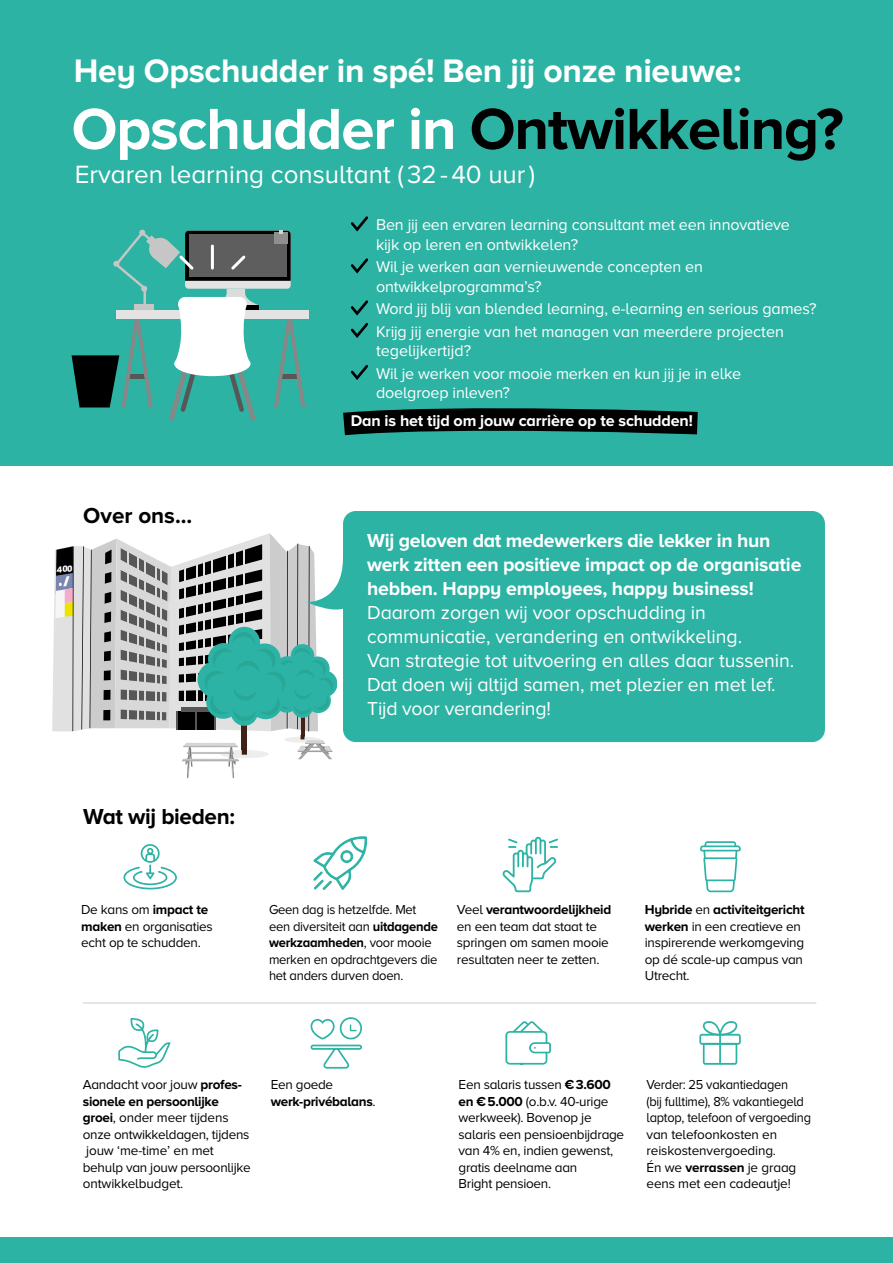
<style>
.page{position:relative;width:893px;height:1263px;background:#fff}
.page>*{position:absolute;margin:0;border:0;box-sizing:border-box;transform-origin:0 0}
.t1{font:700 60px "Proxima Nova A";letter-spacing:-.02em;color:#000}
.t2{font:700 33.75px "Proxima Nova A";letter-spacing:-.01em;color:#fff}
.t3{font:25.95px "Proxima Nova A";color:#fff}
.t4{font:700 22.5px "Proxima Nova A";letter-spacing:-.015em;color:#000}
.t5{font:19.5px/24px "Proxima Nova A";letter-spacing:-.005em;color:#fff}
.t6{font:700 19.5px/24px "Proxima Nova A";letter-spacing:-.015em;color:#fff}
.t7{font:16.05px/19.5px "Proxima Nova A";letter-spacing:-.01em;color:#fff}
.t8{font:700 16.05px "Proxima Nova A";letter-spacing:-.01em;color:#fff}
.t9{font:13.5px/16.5px "Proxima Nova A";letter-spacing:-.02em;color:#000}
.t10{font:13.5px/16.5px "Proxima Nova A";letter-spacing:-.02em;color:#000;scale:.95 1}
.t11{font:13.5px/16.5px "Proxima Nova A";letter-spacing:-.02em;color:#000;scale:.96 1}
.t12{font:700 13.5px/16.5px "Proxima Nova A";letter-spacing:-.02em;color:#000}
.s1{color:#fff}
.s2{font-weight:700}
.s3{font-weight:400}
</style>
<div class="page">
<img style="left:231px;top:767px;width:2px;height:11px">
<img style="left:188px;top:767px;width:2px;height:11px">
<div style="left:0;top:0;width:893px;height:466px;background:#2cb3a4"></div>
<div style="left:0;top:1237px;width:893px;height:26px;background:#2cb3a4"></div>
<div style="left:116px;top:310px;width:193px;height:8px;background:#e3e3e3"></div>
<svg style="left:72px;top:229px;width:233px;height:192px"></svg>
<svg style="left:502px;top:837px;width:56px;height:55px"></svg>
<svg style="left:699px;top:1021px;width:42px;height:44px"></svg>
<hr style="left:719px;top:1034px;width:2px;height:31px;background:#2cb3a4">
<svg style="left:313px;top:836px;width:54px;height:54px"></svg>
<svg style="left:505px;top:1021px;width:46px;height:43px"></svg>
<svg style="left:700px;top:841px;width:41px;height:51px"></svg>
<svg style="left:310px;top:1017px;width:52px;height:52px"></svg>
<svg style="left:123px;top:844px;width:54px;height:45px"></svg>
<svg style="left:118px;top:1018px;width:52px;height:50px"></svg>
<hr style="left:83px;top:1002px;width:733px;height:2px;background:#dcdcdc">
<div style="left:343px;top:511px;width:482px;height:231px;background:#2cb3a4;border-radius:13px"></div>
<svg style="left:343px;top:408px;width:355px;height:28px"></svg>
<svg style="left:350px;top:216px;width:19px;height:16px"></svg>
<svg style="left:350px;top:258px;width:19px;height:16px"></svg>
<svg style="left:350px;top:300px;width:19px;height:38px"></svg>
<svg style="left:351px;top:365px;width:17px;height:15px"></svg>
<svg style="left:52px;top:533px;width:325px;height:234px"></svg>
<h2 class="t2" style="left:74px;top:52px;width:669px">Hey Opschudder in spé! Ben jij onze nieuwe:</h2>
<h1 class="t1" style="left:72px;top:95px;width:774px"><span class="s1">Opschudder in</span> Ontwikkeling?</h1>
<h3 class="t3" style="left:75px;top:159px;width:462px">Ervaren learning consultant (32-40 uur)</h3>
<h3 class="t4" style="left:83px;top:502px;width:111px">Over ons...</h3>
<h3 class="t4" style="left:83px;top:804px;width:153px">Wat wij bieden:</h3>
<p class="t7" style="left:376px;top:215px;width:415px">Ben jij een ervaren learning consultant met een innovatieve kijk op leren en ontwikkelen?</p>
<p class="t7" style="left:376px;top:257px;width:328px">Wil je werken aan vernieuwende concepten en ontwikkelprogramma’s?</p>
<p class="t7" style="left:376px;top:297px;width:442px;line-height:22.5px">Word jij blij van blended learning, e-learning en serious games?<br>Krijg jij energie van het managen van meerdere projecten</p>
<p class="t7" style="left:376px;top:339px;width:367px;line-height:22.5px">tegelijkertijd?<br>Wil je werken voor mooie merken en kun jij je in elke</p>
<p class="t7" style="left:376px;top:383px;width:136px">doelgroep inleven?</p>
<p class="t8" style="left:351px;top:412px;width:343px">Dan is het tijd om jouw carrière op te schudden!</p>
<h3 class="t6" style="left:367px;top:528px;width:436px">Wij geloven dat medewerkers die lekker in hun werk zitten een positieve impact op de organisatie hebben. Happy employees, happy business!</h3>
<h3 class="t5" style="left:367px;top:601px;width:429px">Daarom zorgen wij voor opschudding in communicatie, verandering en ontwikkeling.<br>Van strategie tot uitvoering en alles daar tussenin.<br>Dat doen wij altijd samen, met plezier en met lef.<br>Tijd voor verandering!</h3>
<p class="t9" style="left:81px;top:901px;width:133px">De kans om <span class="s2">impact te maken</span> en organisaties echt op te schudden.</p>
<p class="t11" style="left:269px;top:901px;width:177px">Geen dag is hetzelfde. Met een diversiteit aan <span class="s2">uitdagende werkzaamheden</span>, voor mooie merken en opdrachtgevers die het anders durven doen.</p>
<p class="t9" style="left:457px;top:901px;width:156px">Veel <span class="s2">verantwoordelijkheid </span>en een team dat staat te springen om samen mooie resultaten neer te zetten.</p>
<p class="t9" style="left:645px;top:901px;width:161px"><span class="s2">Hybride</span> en <span class="s2">activiteitgericht werken</span> in een creatieve en inspirerende werkomgeving op dé scale-up campus van<br>Utrecht.</p>
<p class="t9" style="left:83px;top:1076px;width:169px">Aandacht voor jouw <span class="s2">profes&shy;sionele en persoonlijke groei</span>, onder meer tijdens onze ontwikkeldagen, tijdens jouw ‘me-time’ en met behulp van jouw persoonlijke ontwikkelbudget.</p>
<p class="t12" style="left:271px;top:1076px;width:107px"><span class="s3">Een goede </span>werk-privébalans<span class="s3">.</span></p>
<p class="t9" style="left:459px;top:1076px;width:167px">Een salaris tussen <span class="s2">€3.600 en €5.000</span> (o.b.v. 40-urige werkweek). Bovenop je salaris een pensioenbijdrage van 4% en, indien gewenst, gratis deelname aan<br>Bright pensioen.</p>
<p class="t10" style="left:646px;top:1076px;width:175px">Verder: 25 vakantiedagen<br>(bij fulltime), 8% vakantiegeld laptop, telefoon of vergoeding van telefoonkosten en reiskostenvergoeding.<br>Én we <span class="s2">verrassen</span> je graag eens met een cadeautje!</p>
</div>
